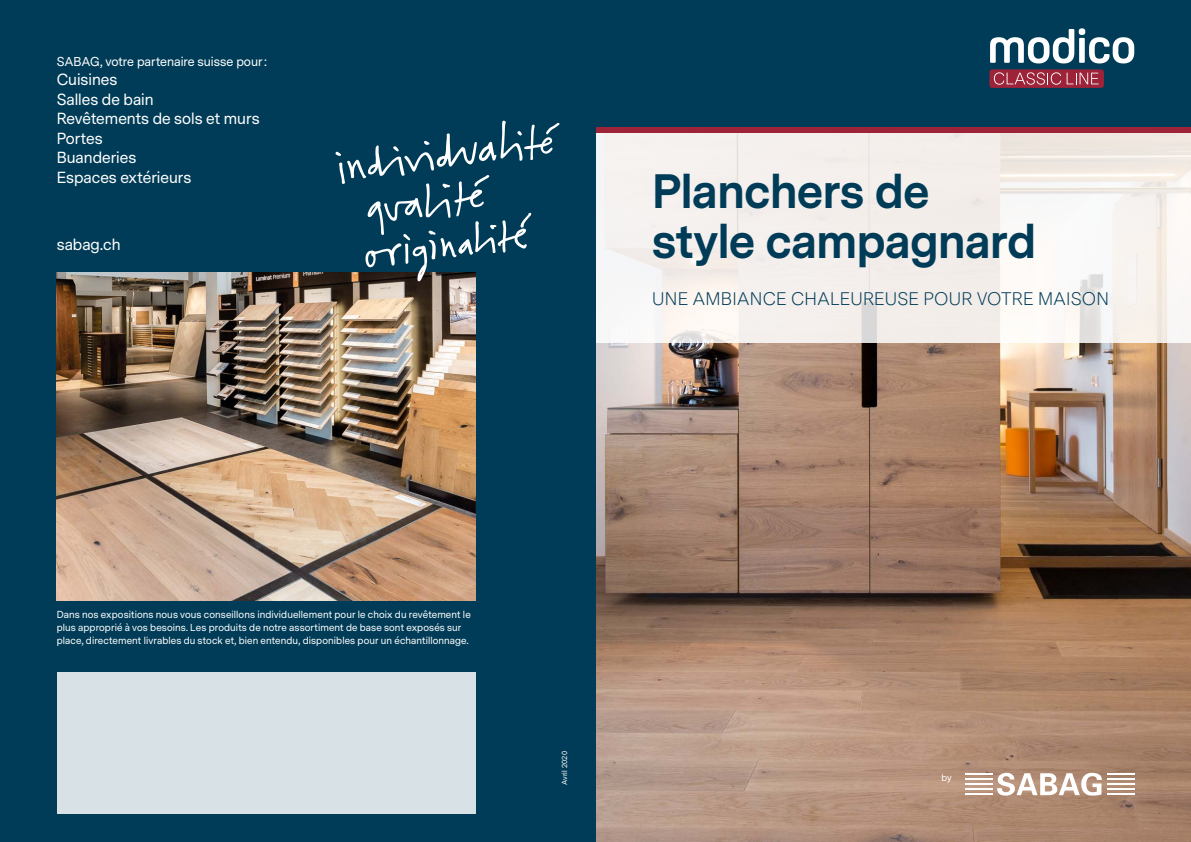
<style>
.page{position:relative;width:1191px;height:842px;background:#fff}
.page>*{position:absolute;margin:0;border:0;box-sizing:border-box;transform-origin:0 0}
.t1{font:700 45px/50px "Messina Sans";letter-spacing:-.005em;color:#003c57}
.t2{font:300 17px "Messina Sans";letter-spacing:.01em;color:#003c57}
.t3{font:15px/19.5px "Messina Sans";color:#fff}
.t4{font:12px "Messina Sans";color:#fff}
.t5{font:9.5px/13px "Messina Sans";letter-spacing:.01em;color:#fff}
.t6{font:9px "Messina Sans";color:#fff}
.t7{font:7px "Messina Sans";letter-spacing:.02em;color:#fff}
</style>
<div class="page">
<img style="left:595px;top:128px;width:596px;height:714px">
<svg style="left:595px;top:133px;width:596px;height:210px;fill:#f5f0ed"></svg>
<div style="left:0;top:0;width:595px;height:842px;background:#003c57"></div>
<div style="left:57px;top:672px;width:419px;height:142px;background:#d8e1e5"></div>
<div style="left:595px;top:0;width:596px;height:128px;background:#003c57"></div>
<div style="left:989px;top:69px;width:115px;height:19px;background:#9d2339;border-radius:3px"></div>
<svg style="left:990px;top:28px;width:144px;height:35px"></svg>
<svg style="left:994px;top:72px;width:104px;height:13px"></svg>
<div style="left:596px;top:128px;width:595px;height:5px;background:#9d2339"></div>
<hr style="left:1107px;top:783px;width:27px;height:2px;background:#fff">
<hr style="left:1107px;top:778px;width:27px;height:2px;background:#fff">
<svg style="left:965px;top:773px;width:136px;height:23px"></svg>
<svg style="left:1107px;top:789px;width:27px;height:6px"></svg>
<svg style="left:1107px;top:773px;width:27px;height:1px"></svg>
<img style="left:57px;top:272px;width:419px;height:329px">
<svg style="left:335px;top:120px;width:224px;height:161px"></svg>
<p class="t4" style="left:57px;top:53px;width:212px">SABAG, votre partenaire suisse pour:</p>
<h3 class="t3" style="left:57px;top:70px;width:204px">Cuisines<br>Salles de bain<br>Revêtements de sols et murs<br>Portes<br>Buanderies<br>Espaces extérieurs</h3>
<h3 class="t3" style="left:57px;top:236px;width:65px">sabag.ch</h3>
<h1 class="t1" style="left:652px;top:168px;width:385px">Planchers de style campagnard</h1>
<h2 class="t2" style="left:652px;top:287px;width:458px">UNE AMBIANCE CHALEUREUSE POUR VOTRE MAISON</h2>
<p class="t5" style="left:57px;top:608px;width:415px">Dans nos expositions nous vous conseillons individuellement pour le choix du revêtement le plus approprié à vos besoins. Les produits de notre assortiment de base sont exposés sur place, directement livrables du stock et, bien entendu, disponibles pour un échantillonnage.</p>
<p class="t7" style="left:560px;top:785px;width:36px;rotate:-90deg">Avril 2020</p>
<p class="t6" style="left:941px;top:772px;width:12px">by</p>
</div>
